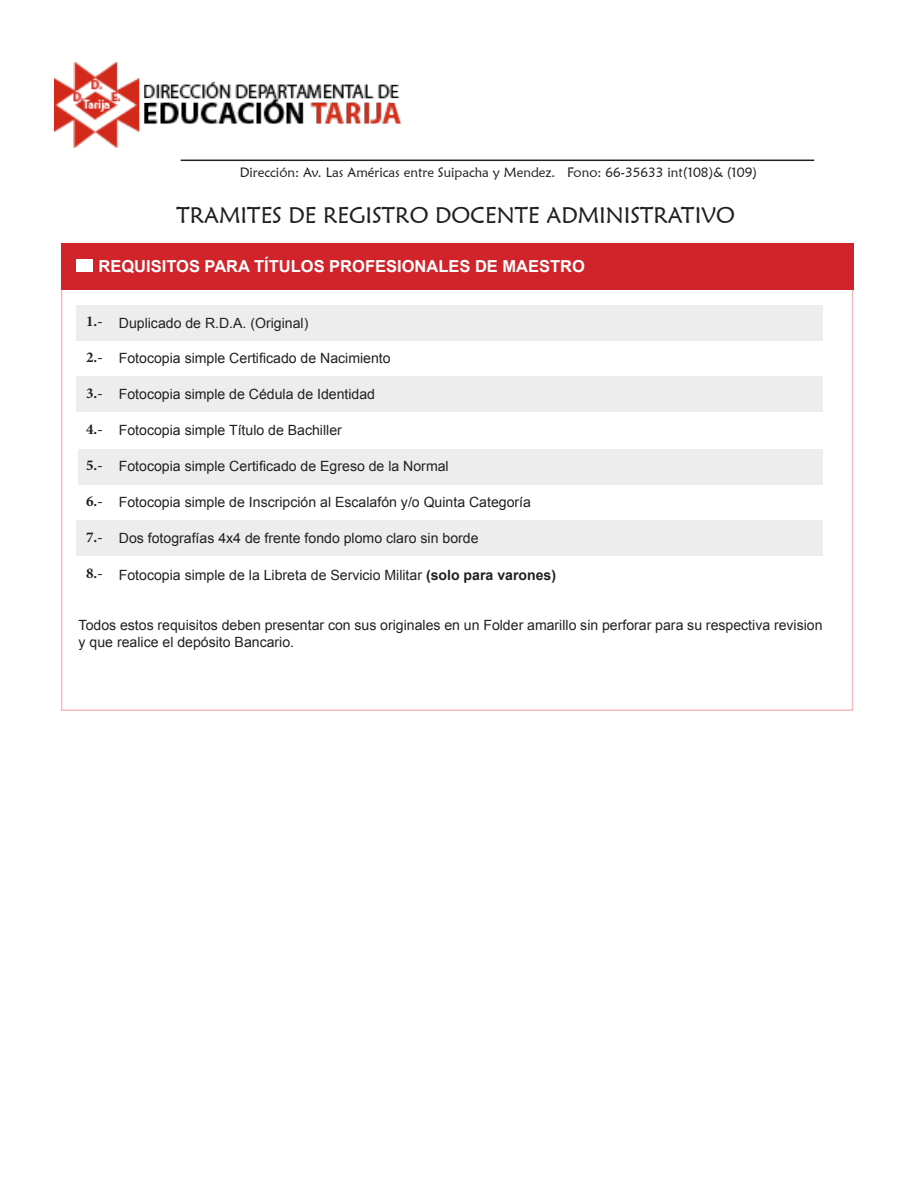
<style>
.page{position:relative;width:918px;height:1188px;background:#fff}
.page>*{position:absolute;margin:0;border:0;box-sizing:border-box;transform-origin:0 0}
.t1{font:22.5px "Maiandra GD";color:#231f20}
.t2{font:700 16.5px "Arial";color:#fff}
.t3{font:700 15px "Minion Pro";color:#231f20}
.t4{font:14.1px/17px "Arial";color:#231f20}
.t5{font:13.5px "Maiandra GD";color:#231f20}
.s1{font-weight:700}
</style>
<div class="page">
<img style="left:54px;top:63px;width:348px;height:85px">
<hr style="left:181px;top:160px;width:633px;height:1px;background:#231f20">
<div style="left:61px;top:243px;width:792px;height:47px;background:#d1232a"></div>
<div style="left:79px;top:449px;width:744px;height:36px;background:#ededed"></div>
<div style="left:77px;top:520px;width:746px;height:36px;background:#ededed"></div>
<div style="left:77px;top:305px;width:746px;height:36px;background:#ededed"></div>
<div style="left:77px;top:377px;width:746px;height:35px;background:#ededed"></div>
<div style="left:61px;top:244px;width:792px;height:467px;border:2px solid #d1232a"></div>
<div style="left:77px;top:260px;width:16px;height:12px;background:#fff"></div>
<p class="t5" style="left:240px;top:164px;width:519px">Dirección: Av. Las Américas entre Suipacha y Mendez. Fono: 66-35633 int(108)&amp; (109)</p>
<p class="t1" style="left:176px;top:201px;width:560px">TRAMITES DE REGISTRO DOCENTE ADMINISTRATIVO</p>
<p class="t2" style="left:99px;top:255px;width:488px">REQUISITOS PARA TÍTULOS PROFESIONALES DE MAESTRO</p>
<p class="t3" style="left:86px;top:311px;width:18px">1.-</p>
<p class="t3" style="left:86px;top:347px;width:18px">2.-</p>
<p class="t3" style="left:86px;top:383px;width:18px">3.-</p>
<p class="t3" style="left:86px;top:419px;width:18px">4.-</p>
<p class="t3" style="left:86px;top:455px;width:18px">5.-</p>
<p class="t3" style="left:86px;top:491px;width:18px">6.-</p>
<p class="t3" style="left:86px;top:527px;width:18px">7.-</p>
<p class="t3" style="left:86px;top:563px;width:18px">8.-</p>
<p class="t4" style="left:119px;top:315px;width:191px">Duplicado de R.D.A. (Original)</p>
<p class="t4" style="left:119px;top:350px;width:273px">Fotocopia simple Certificado de Nacimiento</p>
<p class="t4" style="left:119px;top:386px;width:258px">Fotocopia simple de Cédula de Identidad</p>
<p class="t4" style="left:119px;top:422px;width:225px">Fotocopia simple Título de Bachiller</p>
<p class="t4" style="left:119px;top:457px;width:331px">Fotocopia simple Certificado de Egreso de la Normal</p>
<p class="t4" style="left:119px;top:494px;width:414px">Fotocopia simple de Inscripción al Escalafón y/o Quinta Categoría</p>
<p class="t4" style="left:119px;top:530px;width:361px">Dos fotografías 4x4 de frente fondo plomo claro sin borde</p>
<p class="t4" style="left:119px;top:567px;width:439px">Fotocopia simple de la Libreta de Servicio Militar <span class="s1">(solo para varones)</span></p>
<p class="t4" style="left:79px;top:616px;width:745px">Todos estos requisitos deben presentar con sus originales en un Folder amarillo sin perforar para su respectiva revision y que realice el depósito Bancario.</p>
</div>
